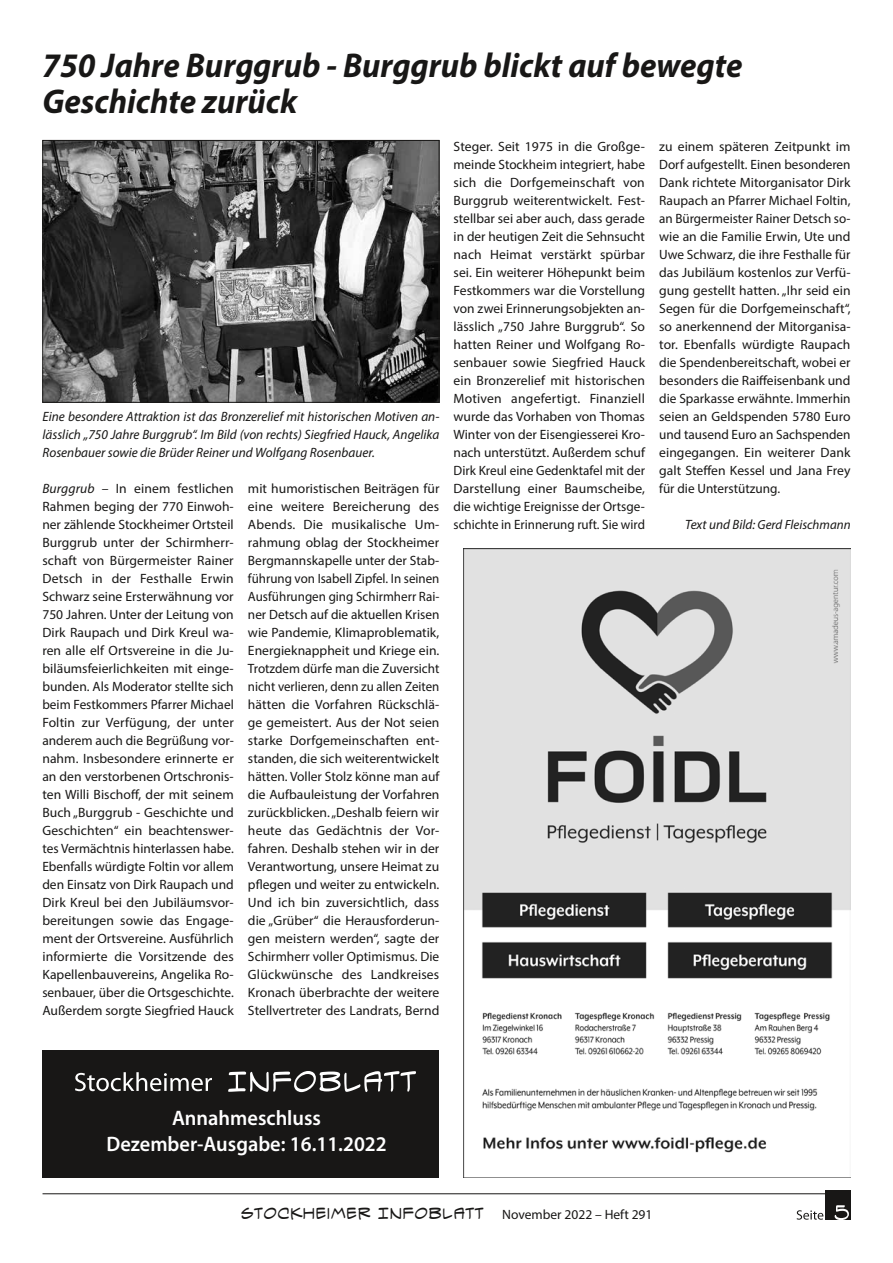
<style>
.page{position:relative;width:893px;height:1263px;background:#fff}
.page>*{position:absolute;margin:0;border:0;box-sizing:border-box;transform-origin:0 0}
.t1{font:italic 700 34.5px/36px "Myriad Pro";color:#181716;scale:.95 1}
.t2{font:600 21px/26.7px "Myriad Pro";color:#fff;text-align:center}
.t3{font:16.5px "Spectre Verde BB";color:#181716}
.t4{font:13.5px/18px "Myriad Pro";color:#181716;text-align:justify}
.t5{font:italic 13.5px/18px "Myriad Pro";color:#181716;text-align:justify}
.t6{font:italic 13.2px "Myriad Pro";color:#181716}
.s1{font-style:italic}
.s2{font-size:13.5px}
.s3{font-family:"Myriad Pro";font-size:13.5px}
</style>
<div class="page">
<hr style="left:43px;top:1193px;width:807px;height:1px;background:#181716">
<div style="left:825px;top:1190px;width:25px;height:30px;background:#181716"></div>
<svg style="left:797px;top:1210px;width:26px;height:10px"></svg>
<svg style="left:835px;top:1205px;width:14px;height:15px"></svg>
<img style="left:463px;top:548px;width:387px;height:630px">
<img style="left:45px;top:142px;width:392px;height:259px">
<div style="left:43px;top:140px;width:396px;height:263px;border:1px solid #181716"></div>
<div style="left:43px;top:1051px;width:396px;height:127px;background:#181716"></div>
<svg style="left:228px;top:1071px;width:188px;height:21px"></svg>
<svg style="left:75px;top:1072px;width:137px;height:19px"></svg>
<h1 class="t1" style="left:42px;top:46px;width:738px">750 Jahre Burggrub - Burggrub blickt auf bewegte<br>Geschichte zurück</h1>
<p class="t5" style="left:43px;top:407px;width:398px">Eine besondere Attraktion ist das Bronzerelief mit historischen Motiven an&shy;lässlich „750 Jahre Burggrub“. Im Bild (von rechts) Siegfried Hauck, Angelika Rosenbauer sowie die Brüder Reiner und Wolfgang Rosenbauer.</p>
<p class="t4" style="left:42px;top:479px;width:193px"><span class="s1">Burggrub</span> – In einem festlichen Rahmen beging der 770 Einwoh&shy;ner zählende Stockheimer Ortsteil Burggrub unter der Schirmherr&shy;schaft von Bürgermeister Rainer Detsch in der Festhalle Erwin Schwarz seine Ersterwähnung vor 750 Jahren. Unter der Leitung von Dirk Raupach und Dirk Kreul wa&shy;ren alle elf Ortsvereine in die Ju&shy;biläumsfeierlichkeiten mit einge&shy;bunden. Als Moderator stellte sich beim Festkommers Pfarrer Michael Foltin zur Verfügung, der unter anderem auch die Begrüßung vor&shy;nahm. Insbesondere erinnerte er an den verstorbenen Ortschronis&shy;ten Willi Bischoff, der mit seinem Buch „Burggrub - Geschichte und Geschichten“ ein beachtenswer&shy;tes Vermächtnis hinterlassen habe.<br>Ebenfalls würdigte Foltin vor allem den Einsatz von Dirk Raupach und Dirk Kreul bei den Jubiläumsvor&shy;bereitungen sowie das Engage&shy;ment der Ortsvereine. Ausführlich informierte die Vorsitzende des Kapellenbauvereins, Angelika Ro&shy;senbauer, über die Ortsgeschichte.<br>Außerdem sorgte Siegfried Hauck</p>
<p class="t4" style="left:248px;top:479px;width:193px">mit humoristischen Beiträgen für eine weitere Bereicherung des Abends. Die musikalische Um&shy;rahmung oblag der Stockheimer Bergmannskapelle unter der Stab&shy;führung von Isabell Zipfel. In seinen Ausführungen ging Schirmherr Rai&shy;ner Detsch auf die aktuellen Krisen wie Pandemie, Klimaproblematik, Energieknappheit und Kriege ein.<br>Trotzdem dürfe man die Zuversicht nicht verlieren, denn zu allen Zeiten hätten die Vorfahren Rückschlä&shy;ge gemeistert. Aus der Not seien starke Dorfgemeinschaften ent&shy;standen, die sich weiterentwickelt hätten. Voller Stolz könne man auf die Aufbauleistung der Vorfahren zurückblicken. „Deshalb feiern wir heute das Gedächtnis der Vor&shy;fahren. Deshalb stehen wir in der Verantwortung, unsere Heimat zu pflegen und weiter zu entwickeln.<br>Und ich bin zuversichtlich, dass die „Grüber“ die Herausforderun&shy;gen meistern werden“, sagte der Schirmherr voller Optimismus. Die Glückwünsche des Landkreises Kronach überbrachte der weitere Stellvertreter des Landrats, Bernd</p>
<p class="t4" style="left:454px;top:137px;width:193px">Steger. Seit 1975 in die Großge&shy;meinde Stockheim integriert, habe sich die Dorfgemeinschaft von Burggrub weiterentwickelt. Fest&shy;stellbar sei aber auch, dass gerade in der heutigen Zeit die Sehnsucht nach Heimat verstärkt spürbar sei. Ein weiterer Höhepunkt beim Festkommers war die Vorstellung von zwei Erinnerungsobjekten an&shy;lässlich „750 Jahre Burggrub“. So hatten Reiner und Wolfgang Ro&shy;senbauer sowie Siegfried Hauck ein Bronzerelief mit historischen Motiven angefertigt. Finanziell wurde das Vorhaben von Thomas Winter von der Eisengiesserei Kro&shy;nach unterstützt. Außerdem schuf Dirk Kreul eine Gedenktafel mit der Darstellung einer Baumscheibe, die wichtige Ereignisse der Ortsge&shy;schichte in Erinnerung ruft. Sie wird</p>
<p class="t4" style="left:659px;top:137px;width:193px">zu einem späteren Zeitpunkt im Dorf aufgestellt. Einen besonderen Dank richtete Mitorganisator Dirk Raupach an Pfarrer Michael Foltin, an Bürgermeister Rainer Detsch so&shy;wie an die Familie Erwin, Ute und Uwe Schwarz, die ihre Festhalle für das Jubiläum kostenlos zur Verfü&shy;gung gestellt hatten. „Ihr seid ein Segen für die Dorfgemeinschaft“, so anerkennend der Mitorganisa&shy;tor. Ebenfalls würdigte Raupach die Spendenbereitschaft, wobei er besonders die Raiffeisenbank und die Sparkasse erwähnte. Immerhin seien an Geldspenden 5780 Euro und tausend Euro an Sachspenden eingegangen. Ein weiterer Dank galt Steffen Kessel und Jana Frey für die Unterstützung.</p>
<p class="t6" style="left:685px;top:516px;width:167px"><span class="s2">Text und Bild:</span> Gerd Fleischmann</p>
<h2 class="t2" style="left:106px;top:1104px;width:282px">Annahmeschluss<br>Dezember-Ausgabe: 16.11.2022</h2>
<p class="t3" style="left:240px;top:1205px;width:413px">STOCKHEIMER INFOBLATT <span class="s3">November 2022 – Heft 291</span></p>
</div>
